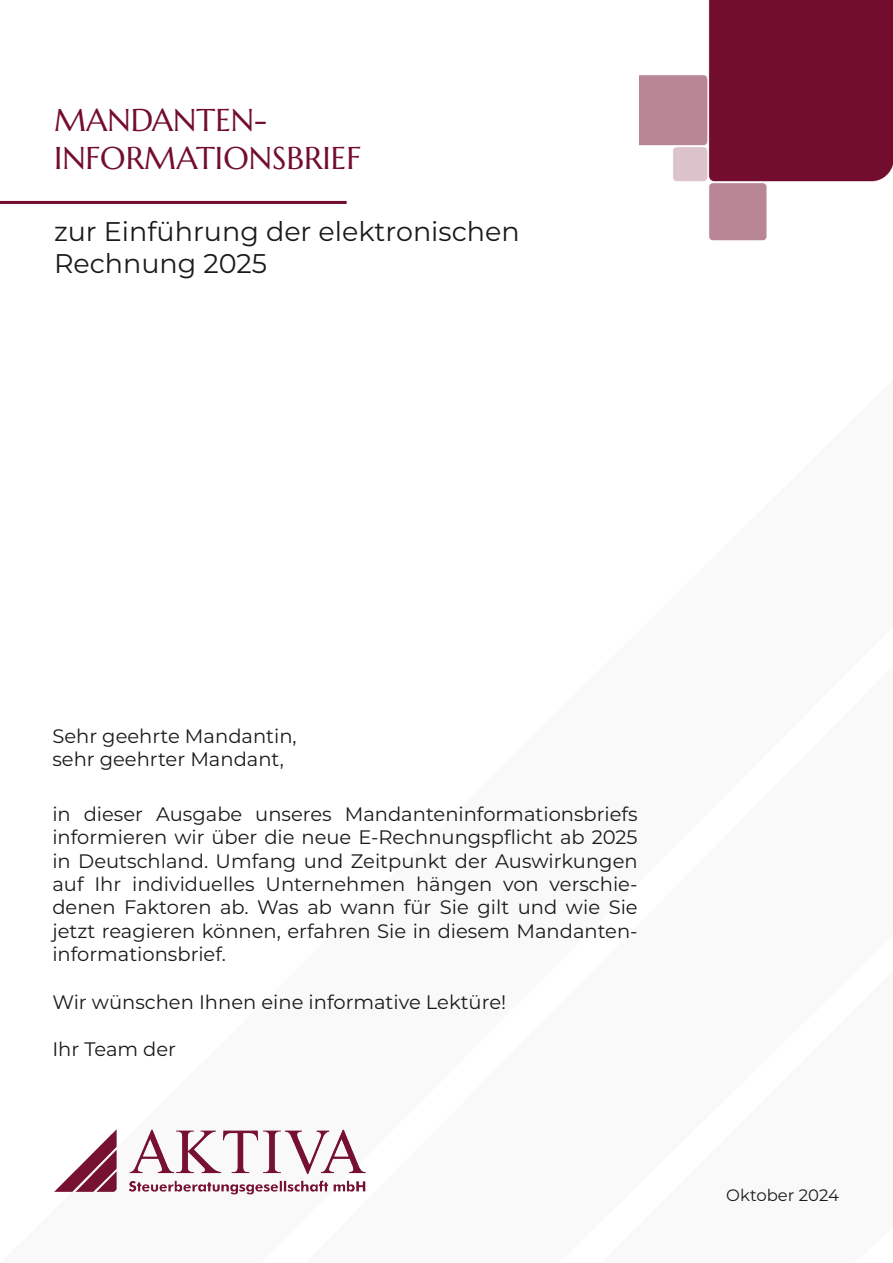
<style>
.page{position:relative;width:893px;height:1263px;background:#fff}
.page>*{position:absolute;margin:0;border:0;box-sizing:border-box;transform-origin:0 0}
.t1{font:31.5px/37.8px "Marcellus";color:#730d2d}
.t2{font:27px/32.4px "Montserrat";color:#1a1a1a}
.t3{font:19.5px/23.4px "Montserrat";color:#1a1a1a}
.t4{font:16.5px "Montserrat";color:#1a1a1a}
</style>
<div class="page">
<img style="left:639px;top:0;width:254px;height:241px">
<img style="left:54px;top:1129px;width:311px;height:65px">
<hr style="left:0;top:201px;width:347px;height:3px;background:#730d2d">
<h1 class="t1" style="left:54px;top:101px;width:309px">MANDANTEN-<br>INFORMATIONSBRIEF</h1>
<h2 class="t2" style="left:54px;top:215px;width:467px">zur Einführung der elektronischen<br>Rechnung 2025</h2>
<p class="t3" style="left:52px;top:724px;width:246px">Sehr geehrte Mandantin, sehr geehrter Mandant,</p>
<p class="t3" style="left:52px;top:802px;width:587px;text-align:justify">in dieser Ausgabe unseres Mandanteninformationsbriefs informieren wir über die neue E-Rechnungspflicht ab 2025 in Deutschland. Umfang und Zeitpunkt der Auswirkungen auf Ihr individuelles Unternehmen hängen von verschie&shy;denen Faktoren ab. Was ab wann für Sie gilt und wie Sie jetzt reagieren können, erfahren Sie in diesem Mandanten&shy;informationsbrief.</p>
<p class="t3" style="left:52px;top:991px;width:455px">Wir wünschen Ihnen eine informative Lektüre!</p>
<p class="t3" style="left:52px;top:1038px;width:125px">Ihr Team der</p>
<p class="t4" style="left:726px;top:1186px;width:114px">Oktober 2024</p>
</div>
